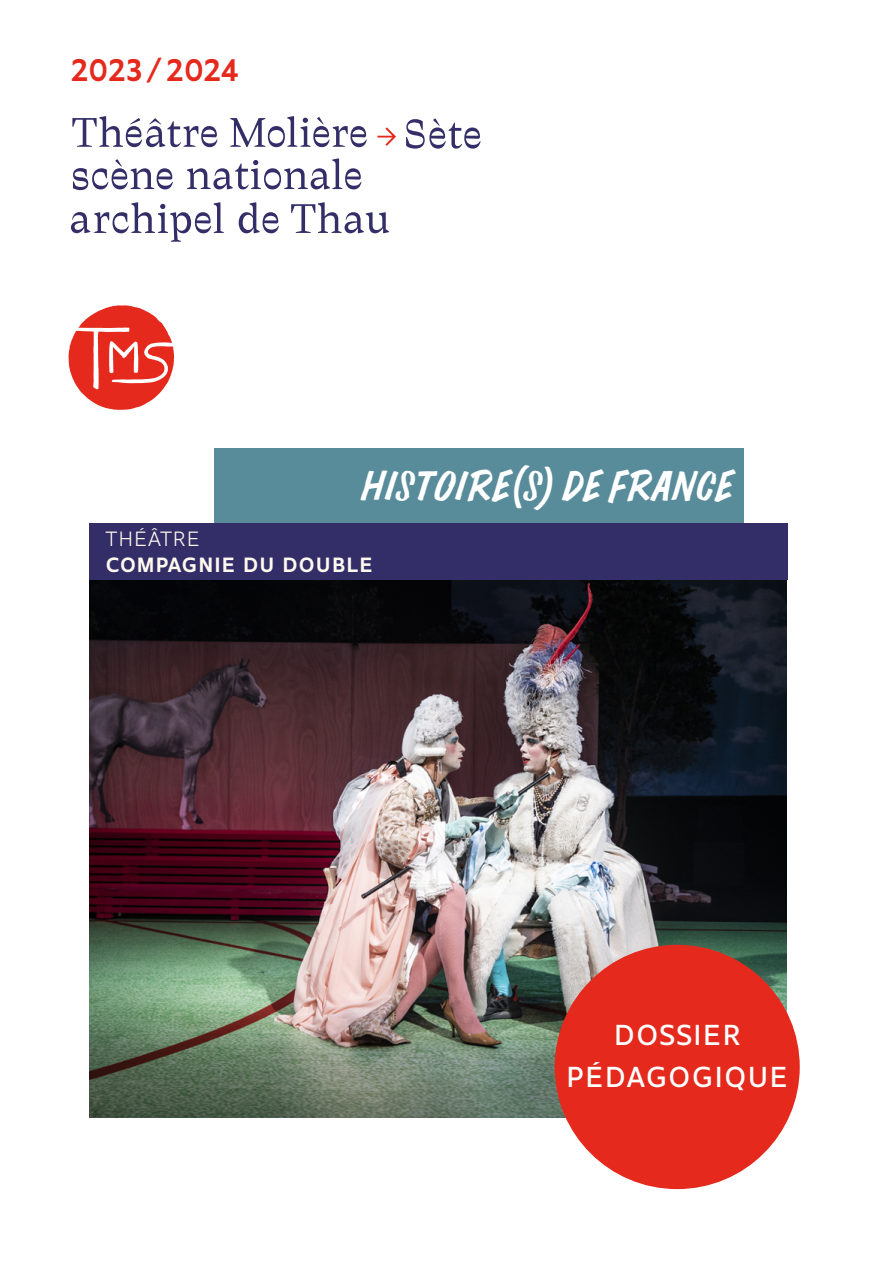
<style>
.page{position:relative;width:893px;height:1263px;background:#fff}
.page>*{position:absolute;margin:0;border:0;box-sizing:border-box;transform-origin:0 0}
.t1{font:39px "Prachar";letter-spacing:-.01em;color:#fff}
.t2{font:31.5px/42px "Gemeli";letter-spacing:.01em;color:#fff;text-align:center}
.t3{font:30.3px "Traulha Lineara";color:#e52a1d}
.t4{font:700 22.5px "Gemeli";letter-spacing:.02em;color:#fff9ef}
.t5{font:300 22.5px "Gemeli";letter-spacing:.02em;color:#fff9ef}
</style>
<div class="page">
<img style="left:89px;top:580px;width:698px;height:537px">
<svg style="left:69px;top:305px;width:105px;height:105px"></svg>
<svg style="left:406px;top:119px;width:75px;height:30px"></svg>
<svg style="left:72px;top:116px;width:295px;height:31px"></svg>
<svg style="left:377px;top:127px;width:19px;height:19px"></svg>
<svg style="left:71px;top:202px;width:318px;height:40px"></svg>
<svg style="left:73px;top:158px;width:288px;height:32px"></svg>
<div style="left:555px;top:945px;width:245px;height:244px;background:#e52a1d;border-radius:50%"></div>
<div style="left:215px;top:449px;width:529px;height:75px;background:#588c9b"></div>
<div style="left:89px;top:523px;width:699px;height:57px;background:#332e67"></div>
<p class="t3" style="left:70px;top:53px;width:170px">2023 / 2024</p>
<p class="t1" style="left:358px;top:455px;width:375px">HISTOIRE(S) DE FRANCE</p>
<p class="t5" style="left:106px;top:523px;width:96px">THÉÂTRE</p>
<p class="t4" style="left:106px;top:548px;width:269px">COMPAGNIE DU DOUBLE</p>
<p class="t2" style="left:566px;top:1012px;width:224px">DOSSIER<br>PÉDAGOGIQUE</p>
</div>
